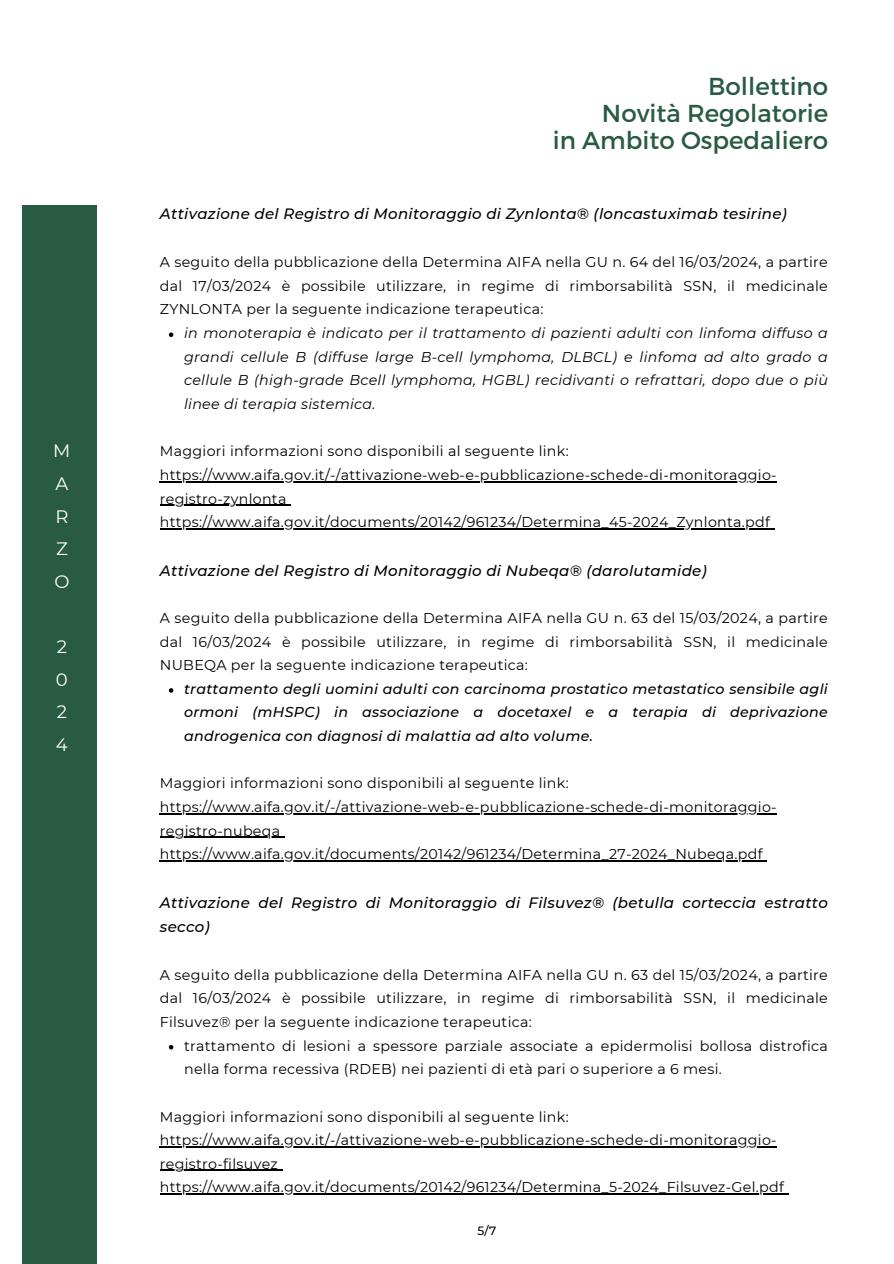
<style>
.page{position:relative;width:894px;height:1264px;background:#fff}
.page>*{position:absolute;margin:0;border:0;box-sizing:border-box;transform-origin:0 0}
.t1{font:24.45px/27px "Montserrat";color:#295b43;text-align:right}
.t2{font:18px/32.7px "Montserrat";color:#fff}
.t3{font:italic 500 15px/24.8px "Montserrat";letter-spacing:.02em;color:#000}
.t4{font:14.25px/23.7px "Montserrat";letter-spacing:.02em;color:#000}
.t5{font:italic 14.25px/23.7px "Montserrat";letter-spacing:.02em;color:#000;text-align:justify}
.t6{font:italic 500 14.25px/23.7px "Montserrat";letter-spacing:.02em;color:#000;text-align:justify}
.t7{font:500 12px "Montserrat";color:#000}
</style>
<div class="page">
<div style="left:23px;top:206px;width:74px;height:1057px;background:#295b43"></div>
<svg style="left:169px;top:332px;width:4px;height:5px"></svg>
<hr style="left:160px;top:481px;width:616px;height:1px;background:#000">
<hr style="left:160px;top:504px;width:127px;height:2px;background:#000">
<hr style="left:160px;top:528px;width:610px;height:1px;background:#000">
<svg style="left:169px;top:688px;width:4px;height:4px"></svg>
<hr style="left:160px;top:813px;width:616px;height:1px;background:#000">
<hr style="left:160px;top:836px;width:120px;height:1px;background:#000">
<hr style="left:160px;top:860px;width:602px;height:1px;background:#000">
<svg style="left:169px;top:1045px;width:4px;height:4px"></svg>
<hr style="left:160px;top:1146px;width:616px;height:1px;background:#000">
<hr style="left:160px;top:1169px;width:118px;height:1px;background:#000">
<hr style="left:160px;top:1193px;width:624px;height:1px;background:#000">
<p class="t2" style="left:53px;top:434px;width:19px">M<br>A<br>R<br>Z<br>O</p>
<p class="t2" style="left:56px;top:630px;width:13px;text-align:justify">2<br>0<br>2<br>4</p>
<h1 class="t1" style="left:552px;top:71px;width:277px">Bollettino<br>Novità Regolatorie<br>in Ambito Ospedaliero</h1>
<h3 class="t3" style="left:160px;top:201px;width:628px">Attivazione del Registro di Monitoraggio di Zynlonta® (loncastuximab tesirine)</h3>
<h1 class="t4" style="left:160px;top:250px;width:669px;text-align:justify">A seguito della pubblicazione della Determina AIFA nella GU n. 64 del 16/03/2024, a partire dal 17/03/2024 è possibile utilizzare, in regime di rimborsabilità SSN, il medicinale ZYNLONTA per la seguente indicazione terapeutica:</h1>
<h4 class="t5" style="left:184px;top:321px;width:645px">in monoterapia è indicato per il trattamento di pazienti adulti con linfoma diffuso a grandi cellule B (diffuse large B-cell lymphoma, DLBCL) e linfoma ad alto grado a cellule B (high-grade Bcell lymphoma, HGBL) recidivanti o refrattari, dopo due o più linee di terapia sistemica.</h4>
<h5 class="t4" style="left:160px;top:439px;width:410px">Maggiori informazioni sono disponibili al seguente link:</h5>
<p class="t4" style="left:160px;top:463px;width:618px">https://www.aifa.gov.it/-/attivazione-web-e-pubblicazione-schede-di-monitoraggio-</p>
<h5 class="t4" style="left:160px;top:486px;width:128px">registro-zynlonta</h5>
<h4 class="t4" style="left:160px;top:510px;width:611px">https://www.aifa.gov.it/documents/20142/961234/Determina_45-2024_Zynlonta.pdf</h4>
<h4 class="t3" style="left:160px;top:558px;width:548px">Attivazione del Registro di Monitoraggio di Nubeqa® (darolutamide)</h4>
<h4 class="t4" style="left:160px;top:606px;width:669px;text-align:justify">A seguito della pubblicazione della Determina AIFA nella GU n. 63 del 15/03/2024, a partire dal 16/03/2024 è possibile utilizzare, in regime di rimborsabilità SSN, il medicinale NUBEQA per la seguente indicazione terapeutica:</h4>
<h5 class="t6" style="left:184px;top:677px;width:645px">trattamento degli uomini adulti con carcinoma prostatico metastatico sensibile agli ormoni (mHSPC) in associazione a docetaxel e a terapia di deprivazione androgenica con diagnosi di malattia ad alto volume.</h5>
<p class="t4" style="left:160px;top:771px;width:410px">Maggiori informazioni sono disponibili al seguente link:</p>
<h5 class="t4" style="left:160px;top:795px;width:618px">https://www.aifa.gov.it/-/attivazione-web-e-pubblicazione-schede-di-monitoraggio-</h5>
<h4 class="t4" style="left:160px;top:818px;width:122px">registro-nubeqa</h4>
<h5 class="t4" style="left:160px;top:842px;width:604px">https://www.aifa.gov.it/documents/20142/961234/Determina_27-2024_Nubeqa.pdf</h5>
<h5 class="t3" style="left:160px;top:889px;width:669px">Attivazione del Registro di Monitoraggio di Filsuvez® (betulla corteccia estratto secco)</h5>
<h5 class="t4" style="left:160px;top:962px;width:669px">A seguito della pubblicazione della Determina AIFA nella GU n. 63 del 15/03/2024, a partire dal 16/03/2024 è possibile utilizzare, in regime di rimborsabilità SSN, il medicinale</h5>
<p class="t4" style="left:184px;top:1010px;width:645px;text-indent:-24px">Filsuvez® per la seguente indicazione terapeutica:<br>trattamento di lesioni a spessore parziale associate a epidermolisi bollosa distrofica</p>
<h5 class="t4" style="left:184px;top:1057px;width:539px">nella forma recessiva (RDEB) nei pazienti di età pari o superiore a 6 mesi.</h5>
<h5 class="t4" style="left:160px;top:1104px;width:410px">Maggiori informazioni sono disponibili al seguente link:</h5>
<p class="t4" style="left:160px;top:1128px;width:625px">https://www.aifa.gov.it/-/attivazione-web-e-pubblicazione-schede-di-monitoraggio&shy;registro-filsuvez https://www.aifa.gov.it/documents/20142/961234/Determina_5-2024_Filsuvez-Gel.pdf</p>
<h2 class="t7" style="left:477px;top:1223px;width:20px">5/7</h2>
</div>
